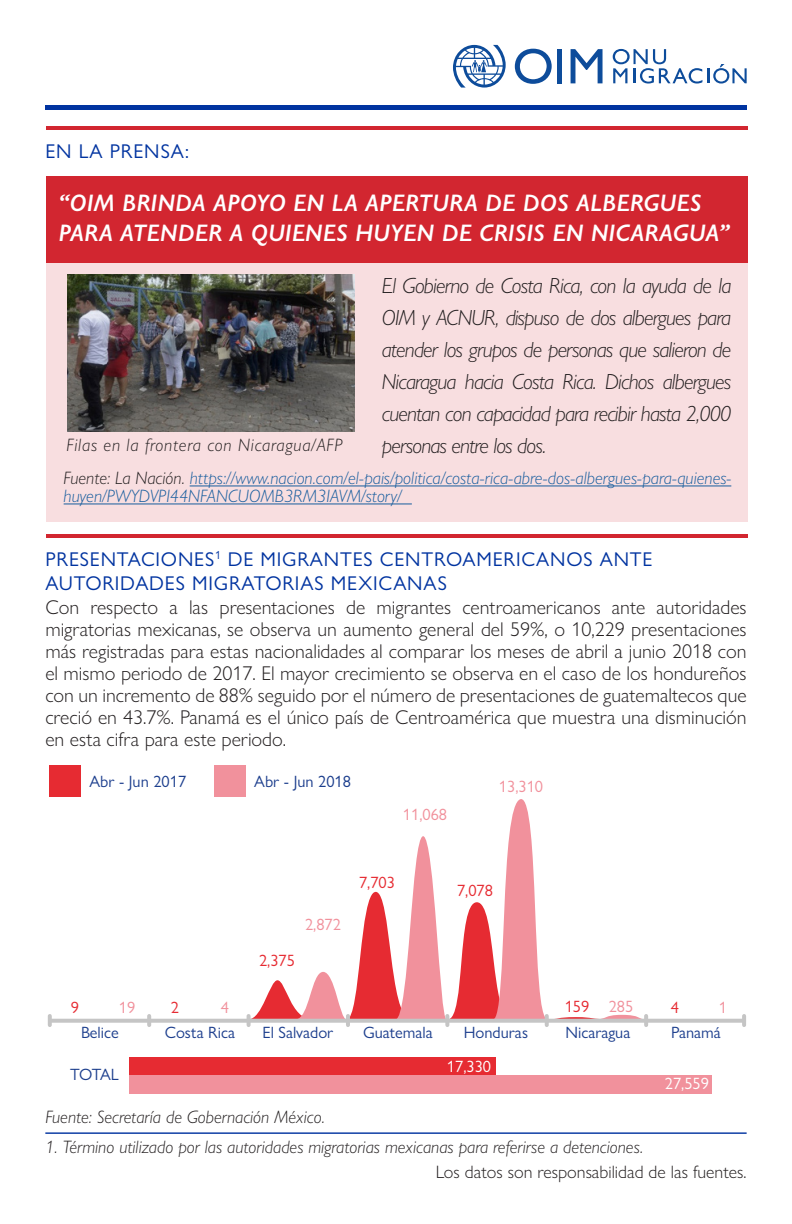
<style>
.page{position:relative;width:792px;height:1224px;background:#fff}
.page>*{position:absolute;margin:0;border:0;box-sizing:border-box;transform-origin:0 0}
.t1{font:italic 600 24px/30px "Gill Sans Nova";letter-spacing:.02em;color:#fff}
.t2{font:italic 300 22px/32px "Gill Sans Nova";letter-spacing:-.04em;color:#231f20;text-align:justify}
.t3{font:300 20px/22px "Gill Sans Nova";color:#231f20;text-align:justify}
.t4{font:20px/24px "Gill Sans Nova";letter-spacing:.04em;color:#0033a0}
.t5{font:italic 300 18px/18px "Gill Sans Nova";color:#175d9e}
.t6{font:italic 300 18px "Gill Sans Nova";color:#231f20}
.t7{font:300 18px "Gill Sans Nova";color:#231f20}
.t8{font:italic 300 18px "Gill Sans Nova";letter-spacing:.04em;color:#231f20}
.t9{font:16.4px "Gill Sans Nova";color:#1c3e8d}
.t10{font:16.4px "Gill Sans Nova";color:#e62b32}
.t11{font:16.4px "Gill Sans Nova";color:#f1919c}
.t12{font:16.4px "Gill Sans Nova";color:#fff}
.s1{color:#231f20}
.s2{color:#f1919c}
</style>
<div class="page">
<div style="left:45px;top:105px;width:702px;height:5px;background:#0033a0"></div>
<svg style="left:515px;top:49px;width:37px;height:35px"></svg>
<div style="left:557px;top:49px;width:5px;height:34px;background:#0d4c9b"></div>
<svg style="left:571px;top:49px;width:32px;height:34px"></svg>
<svg style="left:453px;top:45px;width:53px;height:43px"></svg>
<svg style="left:613px;top:49px;width:134px;height:35px"></svg>
<hr style="left:45px;top:1132px;width:702px;height:2px;background:#0033a0">
<div style="left:47px;top:262px;width:701px;height:260px;background:#f8dee0"></div>
<div style="left:47px;top:177px;width:701px;height:86px;background:#d22630"></div>
<hr style="left:190px;top:486px;width:541px;height:1px;background:#175d9e">
<hr style="left:64px;top:504px;width:348px;height:1px;background:#175d9e">
<hr style="left:47px;top:126px;width:701px;height:4px;background:#d22630">
<hr style="left:47px;top:535px;width:701px;height:3px;background:#d22630">
<div style="left:49px;top:765px;width:32px;height:32px;background:#e62b32"></div>
<div style="left:214px;top:765px;width:32px;height:32px;background:#f1919c"></div>
<svg style="left:52px;top:1019px;width:690px;height:4px"></svg>
<svg style="left:48px;top:1016px;width:4px;height:9px"></svg>
<svg style="left:147px;top:1016px;width:4px;height:9px"></svg>
<svg style="left:247px;top:799px;width:401px;height:226px"></svg>
<svg style="left:742px;top:1016px;width:4px;height:9px"></svg>
<div style="left:130px;top:1057px;width:366px;height:19px;background:#e62b32"></div>
<div style="left:130px;top:1075px;width:582px;height:19px;background:#f1919c"></div>
<img style="left:68px;top:274px;width:286px;height:158px">
<p class="t4" style="left:45px;top:139px;width:145px">EN LA PRENSA:</p>
<p class="t1" style="left:59px;top:187px;width:672px">“OIM BRINDA APOYO EN LA APERTURA DE DOS ALBERGUES<br>PARA ATENDER A QUIENES HUYEN DE CRISIS EN NICARAGUA”</p>
<p class="t2" style="left:382px;top:269px;width:351px">El Gobierno de Costa Rica, con la ayuda de la OIM y ACNUR, dispuso de dos albergues para atender los grupos de personas que salieron de Nicaragua hacia Costa Rica. Dichos albergues cuentan con capacidad para recibir hasta 2,000 personas entre los dos.</p>
<p class="t5" style="left:64px;top:469px;width:669px"><span class="s1">Fuente: La Nación.</span> https://www.nacion.com/el-pais/politica/costa-rica-abre-dos-albergues-para-quienes&shy;huyen/PWYDVPI44NFANCUOMB3RM3IAVM/story/</p>
<p class="t8" style="left:67px;top:434px;width:277px">Filas en la frontera con Nicaragua/AFP</p>
<p class="t4" style="left:45px;top:547px;width:609px">PRESENTACIONES<sup>1</sup> DE MIGRANTES CENTROAMERICANOS ANTE<br>AUTORIDADES MIGRATORIAS MEXICANAS</p>
<p class="t3" style="left:45px;top:596px;width:703px">Con respecto a las presentaciones de migrantes centroamericanos ante autoridades migratorias mexicanas, se observa un aumento general del 59%, o 10,229 presentaciones más registradas para estas nacionalidades al comparar los meses de abril a junio 2018 con el mismo periodo de 2017. El mayor crecimiento se observa en el caso de los hondureños con un incremento de 88% seguido por el número de presentaciones de guatemaltecos que creció en 43.7%. Panamá es el único país de Centroamérica que muestra una disminución en esta cifra para este periodo.</p>
<p class="t9" style="left:89px;top:771px;width:98px">Abr - Jun 2017</p>
<p class="t9" style="left:254px;top:771px;width:98px">Abr - Jun 2018</p>
<p class="t11" style="left:403px;top:804px;width:46px">11,068</p>
<p class="t11" style="left:499px;top:776px;width:46px">13,310</p>
<p class="t10" style="left:71px;top:998px;width:10px">9</p>
<p class="t11" style="left:119px;top:998px;width:18px">19</p>
<p class="t10" style="left:171px;top:998px;width:10px">2</p>
<p class="t11" style="left:221px;top:998px;width:10px">4</p>
<p class="t10" style="left:259px;top:950px;width:37px">2,375</p>
<p class="t11" style="left:305px;top:914px;width:37px">2,872</p>
<p class="t10" style="left:359px;top:872px;width:37px">7,703</p>
<p class="t10" style="left:457px;top:880px;width:37px">7,078</p>
<p class="t10" style="left:565px;top:996px;width:70px">159 <span class="s2">285</span></p>
<p class="t10" style="left:671px;top:998px;width:10px">4</p>
<p class="t11" style="left:719px;top:998px;width:10px">1</p>
<p class="t9" style="left:81px;top:1023px;width:39px">Belice</p>
<p class="t9" style="left:165px;top:1023px;width:72px">Costa Rica</p>
<p class="t9" style="left:262px;top:1023px;width:72px">El Salvador</p>
<p class="t9" style="left:363px;top:1023px;width:71px">Guatemala</p>
<p class="t9" style="left:464px;top:1023px;width:66px">Honduras</p>
<p class="t9" style="left:566px;top:1023px;width:66px">Nicaragua</p>
<p class="t9" style="left:671px;top:1023px;width:51px">Panamá</p>
<p class="t9" style="left:70px;top:1065px;width:50px">TOTAL</p>
<p class="t12" style="left:447px;top:1056px;width:46px">17,330</p>
<p class="t12" style="left:665px;top:1074px;width:46px">27,559</p>
<p class="t6" style="left:45px;top:1106px;width:281px">Fuente: Secretaría de Gobernación México.</p>
<p class="t6" style="left:45px;top:1136px;width:599px">1. Término utilizado por las autoridades migratorias mexicanas para referirse a detenciones.</p>
<p class="t7" style="left:436px;top:1161px;width:312px">Los datos son responsabilidad de las fuentes.</p>
</div>
